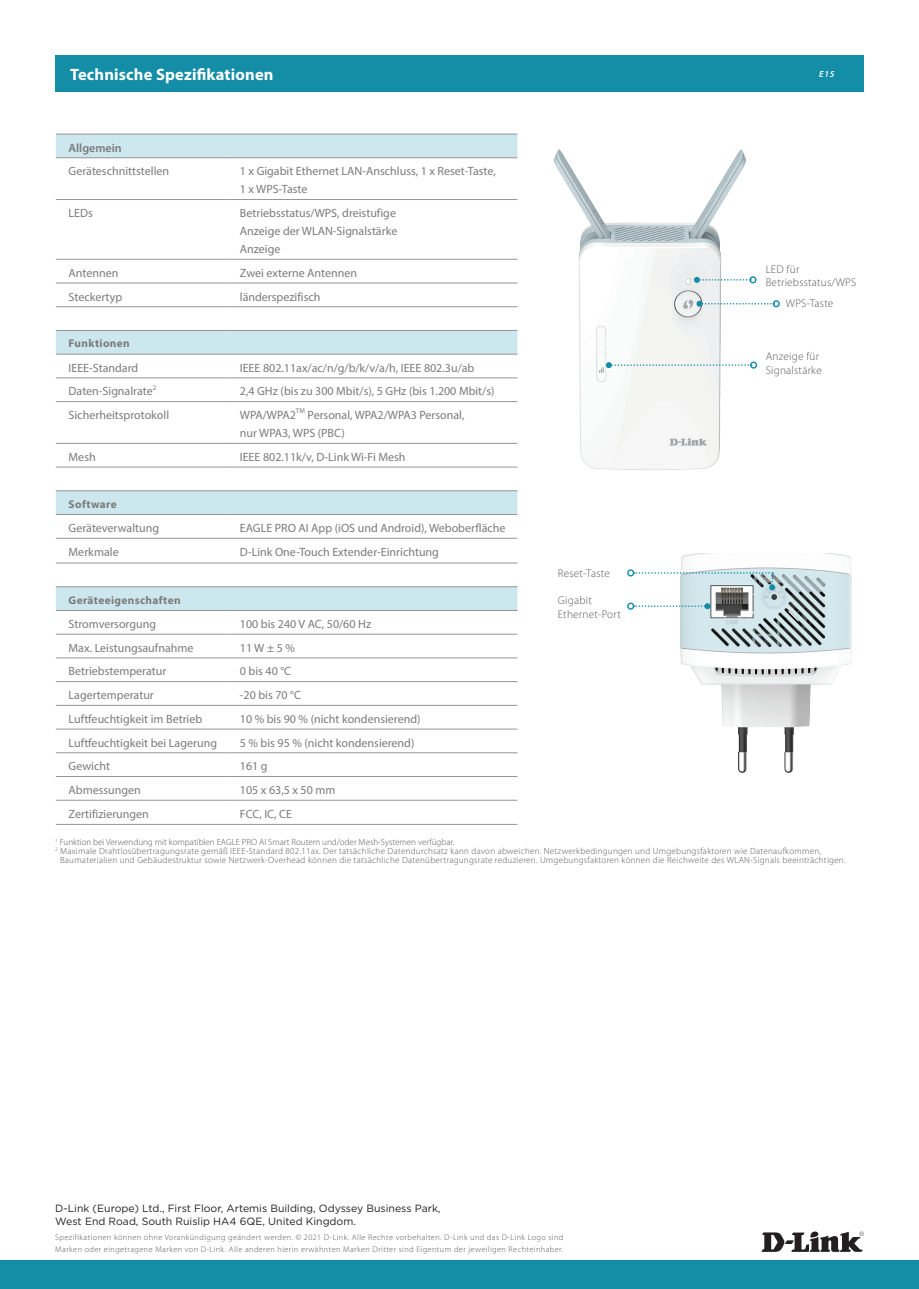
<style>
.page{position:relative;width:919px;height:1289px;background:#fff}
.page>*{position:absolute;margin:0;border:0;box-sizing:border-box;transform-origin:0 0}
.t1{font:700 16.5px "Myriad Pro";letter-spacing:.01em;color:#fff}
.t2{font:12px/18px "Myriad Pro";color:#7b7b7a}
.t3{font:600 12px "Myriad Pro";color:#7b7b7a}
.t4{font:300 11.25px/13.5px "Myriad Pro";letter-spacing:.02em;color:#57585a}
.t5{font:700 11.25px "Myriad Pro";letter-spacing:.035em;color:#7b7b7a}
.t6{font:10.5px/12.6px "Gotham";color:#231f20}
.t7{font:300 9px "Myriad Pro";letter-spacing:.03em;color:#57585a}
.t8{font:300 9px "Myriad Pro";color:#57585a}
.t9{font:italic 600 9px "Myriad Pro";color:#fff}
.t10{font:300 8.25px/12px "Myriad Pro";letter-spacing:.05em;color:#57585a}
.t11{font:7.05px "Myriad Pro";color:#7b7b7a}
</style>
<div class="page">
<div style="left:0;top:1259px;width:918px;height:29px;background:#148da7"></div>
<div style="left:55px;top:55px;width:808px;height:37px;background:#148da7"></div>
<svg style="left:762px;top:1231px;width:101px;height:20px"></svg>
<div style="left:56px;top:135px;width:461px;height:22px;background:#cde7ee"></div>
<div style="left:56px;top:331px;width:461px;height:23px;background:#cde7ee"></div>
<div style="left:56px;top:491px;width:461px;height:23px;background:#cde7ee"></div>
<div style="left:56px;top:587px;width:461px;height:23px;background:#cde7ee"></div>
<hr style="left:56px;top:134px;width:171px;height:1px;background:#939598">
<hr style="left:227px;top:134px;width:290px;height:1px;background:#939598">
<hr style="left:56px;top:157px;width:171px;height:1px;background:#939598">
<hr style="left:227px;top:157px;width:290px;height:1px;background:#939598">
<hr style="left:56px;top:199px;width:171px;height:1px;background:#939598">
<hr style="left:227px;top:199px;width:290px;height:1px;background:#939598">
<hr style="left:56px;top:259px;width:171px;height:1px;background:#939598">
<hr style="left:227px;top:259px;width:290px;height:1px;background:#939598">
<hr style="left:56px;top:283px;width:171px;height:1px;background:#939598">
<hr style="left:227px;top:283px;width:290px;height:1px;background:#939598">
<hr style="left:56px;top:306px;width:171px;height:1px;background:#939598">
<hr style="left:227px;top:306px;width:290px;height:1px;background:#939598">
<hr style="left:56px;top:330px;width:171px;height:1px;background:#939598">
<hr style="left:227px;top:330px;width:290px;height:1px;background:#939598">
<hr style="left:56px;top:354px;width:171px;height:1px;background:#939598">
<hr style="left:227px;top:354px;width:290px;height:1px;background:#939598">
<hr style="left:56px;top:377px;width:171px;height:1px;background:#939598">
<hr style="left:227px;top:377px;width:290px;height:1px;background:#939598">
<hr style="left:56px;top:401px;width:171px;height:1px;background:#939598">
<hr style="left:227px;top:401px;width:290px;height:1px;background:#939598">
<hr style="left:56px;top:443px;width:171px;height:1px;background:#939598">
<hr style="left:227px;top:443px;width:290px;height:1px;background:#939598">
<hr style="left:56px;top:467px;width:171px;height:1px;background:#939598">
<hr style="left:227px;top:467px;width:290px;height:1px;background:#939598">
<hr style="left:56px;top:490px;width:171px;height:1px;background:#939598">
<hr style="left:227px;top:490px;width:290px;height:1px;background:#939598">
<hr style="left:56px;top:514px;width:171px;height:1px;background:#939598">
<hr style="left:227px;top:514px;width:290px;height:1px;background:#939598">
<hr style="left:56px;top:538px;width:171px;height:1px;background:#939598">
<hr style="left:227px;top:538px;width:290px;height:1px;background:#939598">
<hr style="left:56px;top:562px;width:171px;height:1px;background:#939598">
<hr style="left:227px;top:562px;width:290px;height:1px;background:#939598">
<hr style="left:56px;top:586px;width:171px;height:1px;background:#939598">
<hr style="left:227px;top:586px;width:290px;height:1px;background:#939598">
<hr style="left:56px;top:610px;width:171px;height:1px;background:#939598">
<hr style="left:227px;top:610px;width:290px;height:1px;background:#939598">
<hr style="left:56px;top:634px;width:171px;height:1px;background:#939598">
<hr style="left:227px;top:634px;width:290px;height:1px;background:#939598">
<hr style="left:56px;top:657px;width:171px;height:1px;background:#939598">
<hr style="left:227px;top:657px;width:290px;height:1px;background:#939598">
<hr style="left:56px;top:681px;width:171px;height:1px;background:#939598">
<hr style="left:227px;top:681px;width:290px;height:1px;background:#939598">
<hr style="left:56px;top:705px;width:171px;height:1px;background:#939598">
<hr style="left:227px;top:705px;width:290px;height:1px;background:#939598">
<hr style="left:56px;top:728px;width:171px;height:1px;background:#939598">
<hr style="left:227px;top:728px;width:290px;height:1px;background:#939598">
<hr style="left:56px;top:752px;width:171px;height:1px;background:#939598">
<hr style="left:227px;top:752px;width:290px;height:1px;background:#939598">
<hr style="left:56px;top:776px;width:171px;height:1px;background:#939598">
<hr style="left:227px;top:776px;width:290px;height:1px;background:#939598">
<hr style="left:56px;top:800px;width:171px;height:1px;background:#939598">
<hr style="left:227px;top:800px;width:290px;height:1px;background:#939598">
<hr style="left:56px;top:824px;width:171px;height:1px;background:#939598">
<hr style="left:227px;top:824px;width:290px;height:1px;background:#939598">
<img style="left:554px;top:149px;width:204px;height:321px">
<img style="left:680px;top:554px;width:172px;height:219px">
<svg style="left:693px;top:277px;width:58px;height:6px"></svg>
<div style="left:749px;top:276px;width:7px;height:7px;border:1px solid #148ca6;border-radius:50%"></div>
<svg style="left:633px;top:603px;width:77px;height:6px"></svg>
<div style="left:627px;top:602px;width:7px;height:7px;border:1px solid #148ca6;border-radius:50%"></div>
<svg style="left:696px;top:301px;width:78px;height:6px"></svg>
<div style="left:772px;top:300px;width:7px;height:7px;border:1px solid #148ca6;border-radius:50%"></div>
<svg style="left:633px;top:572px;width:142px;height:18px"></svg>
<div style="left:627px;top:569px;width:7px;height:7px;border:1px solid #148ca6;border-radius:50%"></div>
<svg style="left:605px;top:362px;width:146px;height:6px"></svg>
<div style="left:750px;top:361px;width:7px;height:7px;border:1px solid #148ca6;border-radius:50%"></div>
<h1 class="t1" style="left:70px;top:64px;width:205px">Technische Spezifikationen</h1>
<p class="t9" style="left:819px;top:68px;width:17px">E15</p>
<p class="t3" style="left:69px;top:140px;width:55px">Allgemein</p>
<p class="t2" style="left:69px;top:162px;width:102px">Geräteschnittstellen</p>
<p class="t2" style="left:240px;top:162px;width:257px">1 x Gigabit Ethernet LAN-Anschluss, 1 x Reset-Taste,<br>1 x WPS-Taste</p>
<p class="t2" style="left:69px;top:204px;width:26px">LEDs</p>
<p class="t2" style="left:240px;top:204px;width:159px;text-align:justify">Betriebsstatus/WPS, dreistufige Anzeige der WLAN-Signalstärke Anzeige</p>
<p class="t2" style="left:69px;top:263px;width:51px">Antennen</p>
<p class="t2" style="left:240px;top:263px;width:119px">Zwei externe Antennen</p>
<p class="t2" style="left:69px;top:287px;width:55px">Steckertyp</p>
<p class="t2" style="left:240px;top:287px;width:82px">länderspezifisch</p>
<p class="t5" style="left:69px;top:336px;width:63px">Funktionen</p>
<p class="t2" style="left:69px;top:358px;width:71px">IEEE-Standard</p>
<p class="t2" style="left:240px;top:358px;width:236px">IEEE 802.11ax/ac/n/g/b/k/v/a/h, IEEE 802.3u/ab</p>
<p class="t2" style="left:69px;top:382px;width:86px">Daten-Signalrate</p>
<p class="t11" style="left:153px;top:383px;width:5px">2</p>
<p class="t2" style="left:240px;top:382px;width:256px">2,4 GHz (bis zu 300 Mbit/s), 5 GHz (bis 1.200 Mbit/s)</p>
<p class="t2" style="left:69px;top:406px;width:102px">Sicherheitsprotokoll</p>
<p class="t2" style="left:240px;top:406px;width:58px">WPA/WPA2</p>
<p class="t11" style="left:296px;top:407px;width:11px">TM</p>
<p class="t2" style="left:240px;top:406px;width:226px;text-indent:68px">Personal, WPA2/WPA3 Personal, nur WPA3, WPS (PBC)</p>
<p class="t2" style="left:69px;top:447px;width:29px">Mesh</p>
<p class="t2" style="left:240px;top:447px;width:167px">IEEE 802.11k/v, D-Link Wi-Fi Mesh</p>
<p class="t5" style="left:69px;top:496px;width:50px">Software</p>
<p class="t2" style="left:69px;top:519px;width:92px">Geräteverwaltung</p>
<p class="t2" style="left:240px;top:519px;width:267px">EAGLE PRO AI App (iOS und Android), Weboberfläche</p>
<p class="t2" style="left:69px;top:542px;width:52px">Merkmale</p>
<p class="t2" style="left:240px;top:542px;width:201px">D-Link One-Touch Extender-Einrichtung</p>
<p class="t5" style="left:69px;top:592px;width:114px">Geräteeigenschaften</p>
<p class="t2" style="left:69px;top:614px;width:89px">Stromversorgung</p>
<p class="t2" style="left:240px;top:614px;width:133px">100 bis 240 V AC, 50/60 Hz</p>
<p class="t2" style="left:69px;top:638px;width:126px">Max. Leistungsaufnahme</p>
<p class="t2" style="left:240px;top:638px;width:57px">11 W ± 5 %</p>
<p class="t2" style="left:69px;top:662px;width:99px">Betriebstemperatur</p>
<p class="t2" style="left:240px;top:662px;width:53px">0 bis 40 °C</p>
<p class="t2" style="left:69px;top:686px;width:87px">Lagertemperatur</p>
<p class="t2" style="left:240px;top:686px;width:63px">-20 bis 70 °C</p>
<p class="t2" style="left:69px;top:709px;width:135px">Luftfeuchtigkeit im Betrieb</p>
<p class="t2" style="left:240px;top:709px;width:182px">10 % bis 90 % (nicht kondensierend)</p>
<p class="t2" style="left:69px;top:733px;width:150px">Luftfeuchtigkeit bei Lagerung</p>
<p class="t2" style="left:240px;top:733px;width:176px">5 % bis 95 % (nicht kondensierend)</p>
<p class="t2" style="left:69px;top:757px;width:43px">Gewicht</p>
<p class="t2" style="left:240px;top:757px;width:29px">161 g</p>
<p class="t2" style="left:69px;top:780px;width:74px">Abmessungen</p>
<p class="t2" style="left:240px;top:780px;width:97px">105 x 63,5 x 50 mm</p>
<p class="t2" style="left:69px;top:805px;width:82px">Zertifizierungen</p>
<p class="t2" style="left:240px;top:805px;width:54px">FCC, IC, CE</p>
<p class="t4" style="left:557px;top:566px;width:54px">Reset-Taste</p>
<p class="t4" style="left:557px;top:593px;width:64px">Gigabit<br>Ethernet-Port</p>
<p class="t4" style="left:765px;top:262px;width:92px">LED für<br>Betriebsstatus/WPS</p>
<p class="t4" style="left:785px;top:296px;width:49px">WPS-Taste</p>
<p class="t4" style="left:765px;top:350px;width:58px">Anzeige für<br>Signalstärke</p>
<p class="t8" style="left:55px;top:837px;width:400px"><sup>1</sup> Funktion bei Verwendung mit kompatiblen EAGLE PRO AI Smart Routern und/oder Mesh-Systemen verfügbar.</p>
<p class="t7" style="left:55px;top:846px;width:767px"><sup>2</sup> Maximale Drahtlosübertragungsrate gemäß IEEE-Standard 802.11ax. Der tatsächliche Datendurchsatz kann davon abweichen. Netzwerkbedingungen und Umgebungsfaktoren wie Datenaufkommen,</p>
<p class="t7" style="left:60px;top:855px;width:787px">Baumaterialien und Gebäudestruktur sowie Netzwerk-Overhead können die tatsächliche Datenübertragungsrate reduzieren. Umgebungsfaktoren können die Reichweite des WLAN-Signals beeinträchtigen.</p>
<p class="t6" style="left:55px;top:1201px;width:387px">D-Link (Europe) Ltd., First Floor, Artemis Building, Odyssey Business Park,<br>West End Road, South Ruislip HA4 6QE, United Kingdom.</p>
<p class="t10" style="left:55px;top:1230px;width:509px">Spezifikationen können ohne Vorankündigung geändert werden. © 2021 D-Link. Alle Rechte vorbehalten. D-Link und das D-Link Logo sind<br>Marken oder eingetragene Marken von D-Link. Alle anderen hierin erwähnten Marken Dritter sind Eigentum der jeweiligen Rechteinhaber.</p>
</div>
